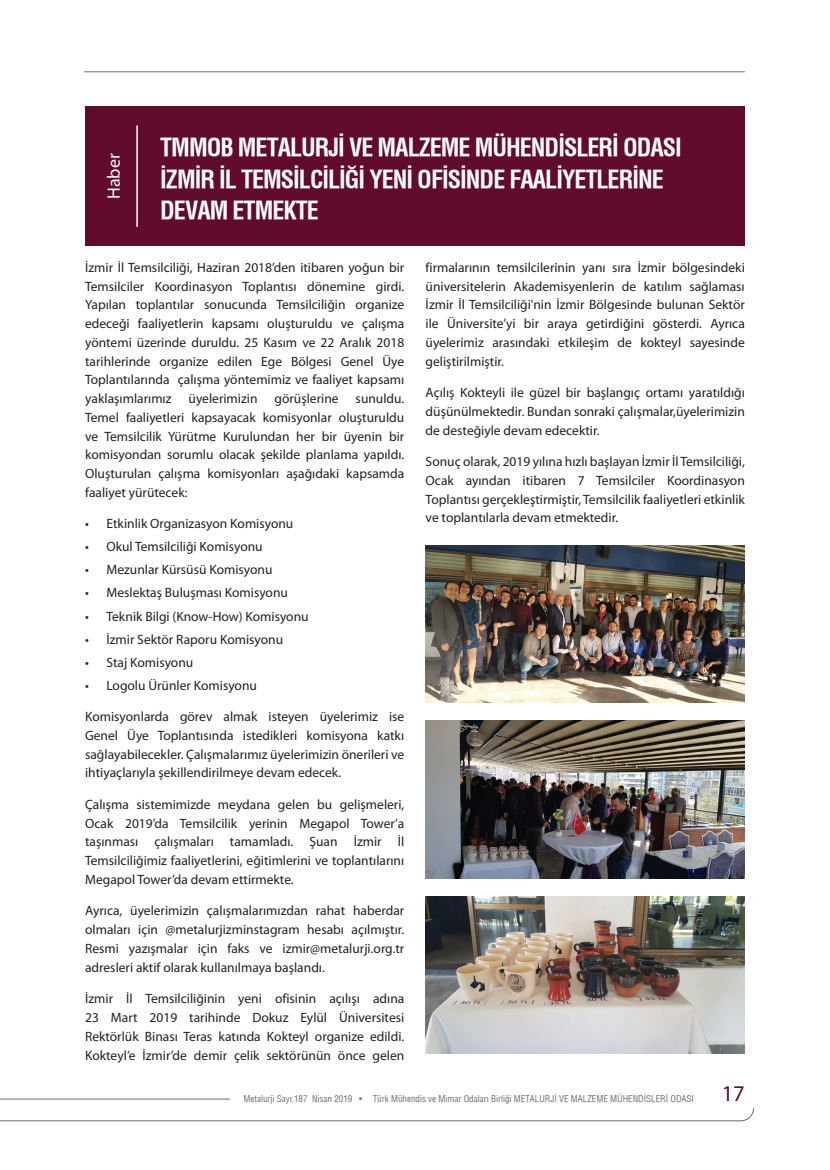
<style>
.page{position:relative;width:830px;height:1170px;background:#fff}
.page>*{position:absolute;margin:0;border:0;box-sizing:border-box;transform-origin:0 0}
.t1{font:24px/31.5px "Helvetica Condensed X Bold";letter-spacing:-.04em;color:#fff}
.t2{font:22.5px "Myriad Pro";color:#620c2d}
.t3{font:18px "Myriad Pro";color:#fff}
.t4{font:13.5px/18.8px "Myriad Pro";color:#231f20;text-align:justify}
.t5{font:9px "Helvetica Condensed X Book";color:#6c6d70}
</style>
<div class="page">
<hr style="left:84px;top:72px;width:660px;height:1px;background:#6c6d70">
<svg style="left:0;top:1110px;width:753px;height:11px"></svg>
<hr style="left:0;top:1098px;width:230px;height:1px;background:#6c6d70">
<div style="left:85px;top:106px;width:659px;height:140px;background:#620c2d"></div>
<hr style="left:136px;top:125px;width:2px;height:102px;background:#fff">
<img style="left:425px;top:545px;width:319px;height:157px">
<img style="left:425px;top:720px;width:319px;height:158px">
<img style="left:425px;top:896px;width:319px;height:157px">
<h3 class="t3" style="left:107px;top:199px;width:47px;rotate:-90deg">Haber</h3>
<h1 class="t1" style="left:160px;top:132px;width:523px">TMMOB METALURJİ VE MALZEME MÜHENDİSLERİ ODASI<br>İZMİR İL TEMSİLCİLİĞİ YENİ OFİSİNDE FAALİYETLERİNE<br>DEVAM ETMEKTE</h1>
<p class="t4" style="left:85px;top:259px;width:320px">İzmir İl Temsilciliği, Haziran 2018’den itibaren yoğun bir Temsilciler Koordinasyon Toplantısı dönemine girdi.<br>Yapılan toplantılar sonucunda Temsilciliğin organize edeceği faaliyetlerin kapsamı oluşturuldu ve çalışma yöntemi üzerinde duruldu. 25 Kasım ve 22 Aralık 2018 tarihlerinde organize edilen Ege Bölgesi Genel Üye Toplantılarında çalışma yöntemimiz ve faaliyet kapsamı yaklaşımlarımız</p>
<p class="t4" style="left:85px;top:390px;width:320px;text-indent:270px">sunuldu.<br>Temel faaliyetleri kapsayacak komisyonlar oluşturuldu ve Temsilcilik Yürütme Kurulundan her bir üyenin bir komisyondan sorumlu olacak şekilde planlama yapıldı.<br>Oluşturulan çalışma komisyonları aşağıdaki kapsamda faaliyet yürütecek:</p>
<p class="t4" style="left:85px;top:516px;width:210px">• Etkinlik Organizasyon Komisyonu</p>
<p class="t4" style="left:85px;top:539px;width:179px">• Okul Temsilciliği Komisyonu</p>
<p class="t4" style="left:85px;top:562px;width:189px">• Mezunlar Kürsüsü Komisyonu</p>
<p class="t4" style="left:85px;top:585px;width:204px">• Meslektaş Buluşması Komisyonu</p>
<p class="t4" style="left:85px;top:608px;width:225px">• Teknik Bilgi (Know-How) Komisyonu</p>
<p class="t4" style="left:85px;top:631px;width:199px">• İzmir Sektör Raporu Komisyonu</p>
<p class="t4" style="left:85px;top:654px;width:110px">• Staj Komisyonu</p>
<p class="t4" style="left:85px;top:677px;width:173px">• Logolu Ürünler Komisyonu</p>
<p class="t4" style="left:85px;top:708px;width:320px">Komisyonlarda görev almak isteyen üyelerimiz ise Genel Üye Toplantısında istedikleri komisyona katkı sağlayabilecekler. Çalışmalarımız üyelerimizin önerileri ve ihtiyaçlarıyla şekillendirilmeye devam edecek.</p>
<p class="t4" style="left:85px;top:796px;width:320px">Çalışma sistemimizde meydana gelen bu gelişmeleri, Ocak 2019’da Temsilcilik yerinin Megapol Tower’a taşınması çalışmaları tamamladı. Şuan İzmir İl Temsilciliğimiz faaliyetlerini, eğitimlerini ve toplantılarını Megapol Tower’da devam ettirmekte.</p>
<p class="t4" style="left:85px;top:902px;width:320px">Ayrıca, üyelerimizin çalışmalarımızdan rahat haberdar olmaları için @metalurjizminstagram hesabı açılmıştır.<br>Resmi yazışmalar için faks ve izmir@metalurji.org.tr adresleri aktif olarak kullanılmaya başlandı.</p>
<p class="t4" style="left:85px;top:990px;width:320px">İzmir İl Temsilciliğinin yeni ofisinin açılışı adına 23 Mart 2019 tarihinde Dokuz Eylül Üniversitesi Rektörlük Binası Teras katında Kokteyl organize edildi.<br>Kokteyl’e İzmir’de demir çelik sektörünün önce gelen</p>
<p class="t4" style="left:188px;top:390px;width:70px">üyelerimizin</p>
<p class="t4" style="left:274px;top:390px;width:65px">görüşlerine</p>
<p class="t4" style="left:425px;top:259px;width:320px">firmalarının temsilcilerinin yanı sıra İzmir bölgesindeki üniversitelerin Akademisyenlerin de katılım sağlaması İzmir İl Temsilciliği'nin İzmir Bölgesinde bulunan Sektör ile Üniversite’yi bir araya getirdiğini gösterdi. Ayrıca üyelerimiz arasındaki etkileşim de kokteyl sayesinde geliştirilmiştir.</p>
<p class="t4" style="left:425px;top:384px;width:320px">Açılış Kokteyli ile güzel bir başlangıç ortamı yaratıldığı düşünülmektedir. Bundan sonraki çalışmalar,üyelerimizin de desteğiyle devam edecektir.</p>
<p class="t4" style="left:425px;top:453px;width:320px">Sonuç olarak, 2019 yılına hızlı başlayan İzmir İl Temsilciliği, Ocak ayından itibaren 7 Temsilciler Koordinasyon Toplantısı gerçekleştirmiştir, Temsilcilik faaliyetleri etkinlik ve toplantılarla devam etmektedir.</p>
<p class="t5" style="left:243px;top:1093px;width:452px">Metalurji Sayı:187 Nisan 2019 • Türk Mühendis ve Mimar Odaları Birliği METALURJİ VE MALZEME MÜHENDİSLERİ ODASI</p>
<h2 class="t2" style="left:721px;top:1084px;width:25px">17</h2>
</div>
